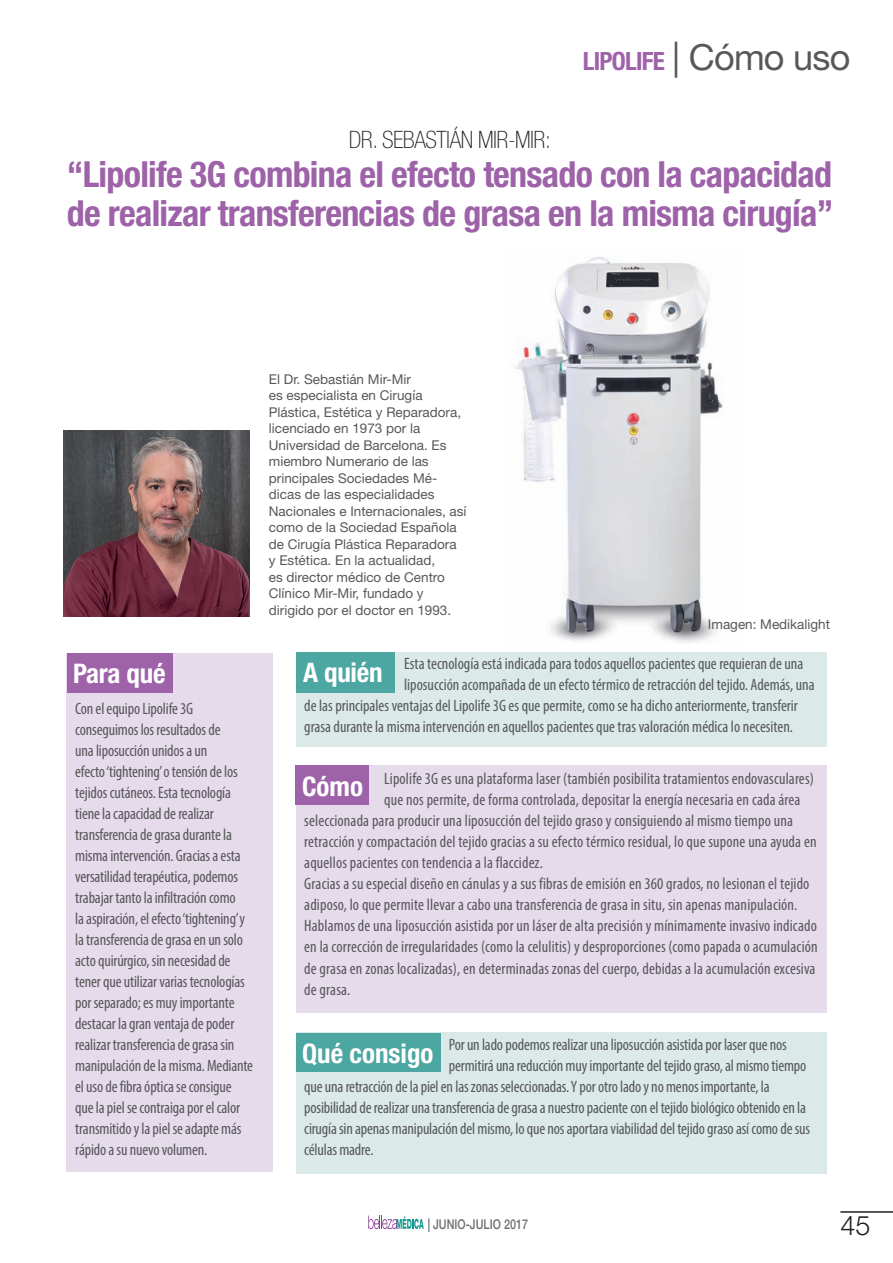
<style>
.page{position:relative;width:893px;height:1263px;background:#fff}
.page>*{position:absolute;margin:0;border:0;box-sizing:border-box;transform-origin:0 0}
.t1{font:700 condensed 36px/39px "Helvetica Neue LT Std";letter-spacing:-.02em;color:#9d62a8}
.t2{font:700 condensed 27px "Helvetica Neue LT Std";color:#fff}
.t3{font:300 27px "Helvetica Neue LT Std";color:#231f20}
.t4{font:700 condensed 25.2px "Helvetica Neue LT Std";letter-spacing:-.03em;color:#9d62a8}
.t5{font:100 condensed 24px "Helvetica Neue LT Std";letter-spacing:-.02em;color:#231f20}
.t6{font:condensed 16.5px/21px "Myriad Pro";letter-spacing:-.005em;color:#57585a}
.t7{font:13.5px/16.5px "Helvetica Neue LT Std";color:#57585a}
.t8{font:500 13.5px "Helvetica Neue LT Std";color:#6c6d70;scale:.8 1}
.s1{font-weight:400;font-stretch:normal;font-size:36px;color:#57585a}
</style>
<div class="page">
<svg style="left:368px;top:1215px;width:56px;height:14px"></svg>
<hr style="left:840px;top:1211px;width:53px;height:2px;background:#231f20">
<img style="left:514px;top:257px;width:209px;height:386px">
<div style="left:296px;top:652px;width:530px;height:94px;background:#dbe9e8"></div>
<div style="left:296px;top:652px;width:99px;height:40px;background:#4ca6a1"></div>
<div style="left:296px;top:765px;width:530px;height:247px;background:#e6dbeb"></div>
<div style="left:296px;top:765px;width:73px;height:39px;background:#9d62a8"></div>
<div style="left:296px;top:1033px;width:530px;height:141px;background:#dbe9e8"></div>
<div style="left:296px;top:1033px;width:144px;height:38px;background:#4ca6a1"></div>
<div style="left:67px;top:653px;width:206px;height:518px;background:#e6dbeb"></div>
<div style="left:67px;top:653px;width:106px;height:40px;background:#9d62a8"></div>
<img style="left:64px;top:430px;width:186px;height:186px">
<h3 class="t4" style="left:583px;top:46px;width:269px">lipolife <span class="s1">| Cómo uso</span></h3>
<h3 class="t5" style="left:349px;top:126px;width:204px">DR. SEBASTIÁN MIR-MIR:</h3>
<h1 class="t1" style="left:67px;top:155px;width:768px">“Lipolife 3G combina el efecto tensado con la capacidad de realizar transferencias de grasa en la misma cirugía”</h1>
<p class="t7" style="left:269px;top:370px;width:199px">El Dr. Sebastián Mir-Mir<br>es especialista en Cirugía<br>Plástica, Estética y Reparadora, licenciado en 1973 por la<br>Universidad de Barcelona. Es miembro Numerario de las principales Sociedades Mé&shy;dicas de las especialidades<br>Nacionales e Internacionales, así como de la Sociedad Española de Cirugía Plástica Reparadora y Estética. En la actualidad,<br>es director médico de Centro<br>Clínico Mir-Mir, fundado y dirigido por el doctor en 1993.</p>
<p class="t7" style="left:708px;top:616px;width:124px">Imagen: Medikalight</p>
<p class="t6" style="left:404px;top:652px;width:401px">Esta tecnología está indicada para todos aquellos pacientes que requieran de una</p>
<p class="t6" style="left:404px;top:673px;width:412px">liposucción acompañada de un efecto térmico de retracción del tejido. Además, una</p>
<p class="t6" style="left:304px;top:694px;width:495px">de las principales ventajas del Lipolife 3G es que permite, como se ha dicho anteriormente, transferir</p>
<p class="t6" style="left:304px;top:715px;width:490px">grasa durante la misma intervención en aquellos pacientes que tras valoración médica lo necesiten.</p>
<p class="t6" style="left:384px;top:768px;width:431px">Lipolife 3G es una plataforma laser (también posibilita tratamientos endovasculares)</p>
<p class="t6" style="left:384px;top:789px;width:418px">que nos permite, de forma controlada, depositar la energía necesaria en cada área</p>
<p class="t6" style="left:304px;top:810px;width:490px">seleccionada para producir una liposucción del tejido graso y consiguiendo al mismo tiempo una</p>
<p class="t6" style="left:304px;top:831px;width:514px">retracción y compactación del tejido gracias a su efecto térmico residual, lo que supone una ayuda en</p>
<p class="t6" style="left:304px;top:852px;width:240px">aquellos pacientes con tendencia a la flaccidez.</p>
<p class="t6" style="left:304px;top:873px;width:507px">Gracias a su especial diseño en cánulas y a sus fibras de emisión en 360 grados, no lesionan el tejido</p>
<p class="t6" style="left:304px;top:894px;width:495px">adiposo, lo que permite llevar a cabo una transferencia de grasa in situ, sin apenas manipulación.</p>
<p class="t6" style="left:304px;top:915px;width:514px">Hablamos de una liposucción asistida por un láser de alta precisión y mínimamente invasivo indicado</p>
<p class="t6" style="left:304px;top:936px;width:515px">en la corrección de irregularidades (como la celulitis) y desproporciones (como papada o acumulación</p>
<p class="t6" style="left:304px;top:957px;width:513px">de grasa en zonas localizadas), en determinadas zonas del cuerpo, debidas a la acumulación excesiva</p>
<p class="t6" style="left:304px;top:978px;width:48px">de grasa.</p>
<h2 class="t2" style="left:73px;top:657px;width:94px">Para qué</h2>
<h2 class="t2" style="left:303px;top:656px;width:81px">A quién</h2>
<p class="t6" style="left:75px;top:698px;width:179px">Con el equipo Lipolife 3G conseguimos los resultados de<br>una liposucción unidos a un<br>efecto ‘tightening’ o tensión de los tejidos cutáneos. Esta tecnología tiene la capacidad de realizar transferencia de grasa durante la misma intervención. Gracias a esta versatilidad terapéutica, podemos trabajar tanto la infiltración como<br>la aspiración, el efecto ‘tightening’ y la transferencia de grasa en un solo acto quirúrgico, sin necesidad de tener que utilizar varias tecnologías por separado; es muy importante destacar la gran ventaja de poder realizar transferencia de grasa sin manipulación de la misma. Mediante el uso de fibra óptica se consigue que la piel se contraiga por el calor transmitido y la piel se adapte más rápido a su nuevo volumen.</p>
<h2 class="t2" style="left:302px;top:770px;width:62px">Cómo</h2>
<p class="t6" style="left:449px;top:1033px;width:339px">Por un lado podemos realizar una liposucción asistida por laser que nos</p>
<p class="t6" style="left:449px;top:1054px;width:359px">permitirá una reducción muy importante del tejido graso, al mismo tiempo</p>
<p class="t6" style="left:304px;top:1075px;width:467px">que una retracción de la piel en las zonas seleccionadas. Y por otro lado y no menos importante, la</p>
<p class="t6" style="left:304px;top:1097px;width:503px">posibilidad de realizar una transferencia de grasa a nuestro paciente con el tejido biológico obtenido en la</p>
<p class="t6" style="left:304px;top:1118px;width:507px">cirugía sin apenas manipulación del mismo, lo que nos aportara viabilidad del tejido graso así como de sus</p>
<p class="t6" style="left:304px;top:1139px;width:71px">células madre.</p>
<h2 class="t2" style="left:302px;top:1037px;width:133px">Qué consigo</h2>
<p class="t8" style="left:428px;top:1216px;width:127px">| JUNIO-JULIO 2017</p>
<h2 class="t3" style="left:840px;top:1209px;width:32px">45</h2>
</div>
